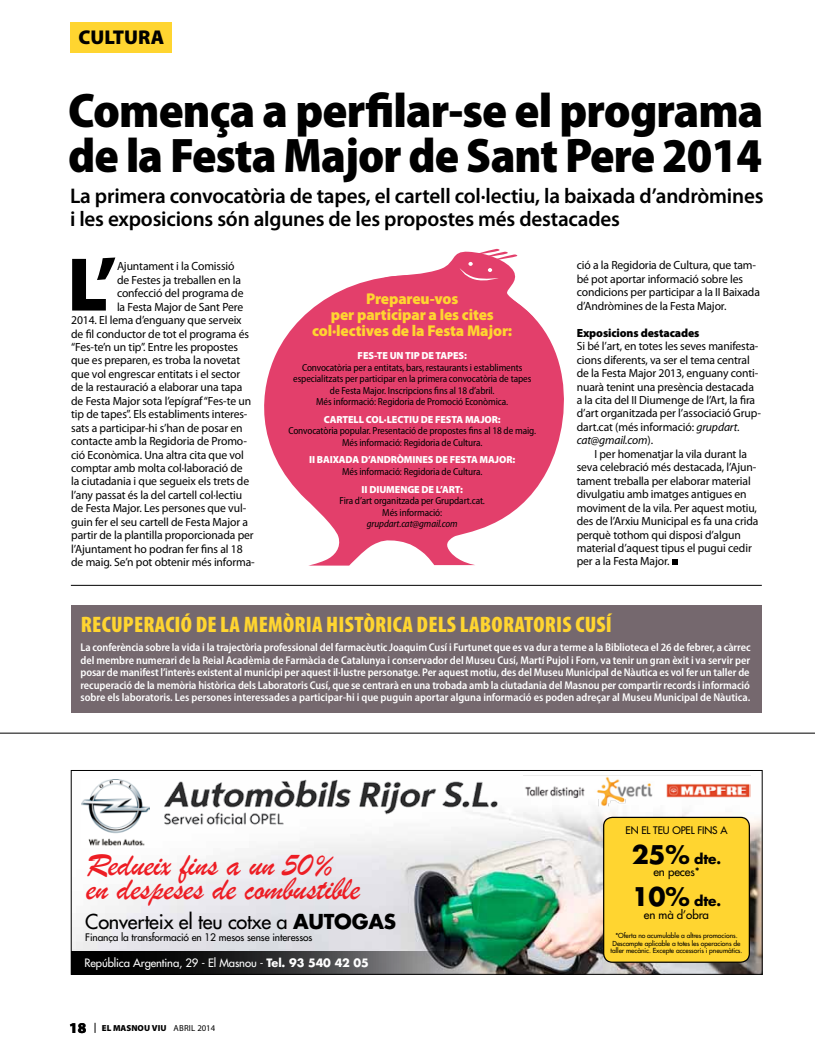
<style>
.page{position:relative;width:815px;height:1053px;background:#fff}
.page>*{position:absolute;margin:0;border:0;box-sizing:border-box;transform-origin:0 0}
.t1{font:900 76.62px "Myriad Pro";color:#000}
.t2{font:900 semi-condensed 48.75px/45px "Myriad Pro";letter-spacing:-.02em;color:#000}
.t3{font:33.88px/24.8px "Brush Script";letter-spacing:-.01em;color:#ed1d24}
.t4{font:900 condensed 22.5px "Myriad Pro";letter-spacing:.01em;color:#ffd530}
.t5{font:600 21.25px/22.5px "Myriad Pro";letter-spacing:-.01em;color:#000}
.t6{font:500 20px "Futura Std";letter-spacing:-.01em;color:#000}
.t7{font:900 20px "Myriad Pro";color:#000}
.t8{font:900 15.62px/15.6px "Myriad Pro";letter-spacing:-.01em;color:#ffd530;text-align:center}
.t9{font:700 13.75px "Futura Std";color:#000}
.t10{font:11.88px/13.5px "Myriad Pro";letter-spacing:-.01em;color:#000}
.t11{font:900 11.88px "Myriad Pro";letter-spacing:-.01em;color:#000}
.t12{font:500 11.5px "Futura Std";letter-spacing:-.01em;color:#000}
.t13{font:600 semi-condensed 11.25px/12.5px "Myriad Pro";color:#fff;text-align:justify}
.t14{font:500 11.25px "Futura Std";letter-spacing:-.01em;color:#fff}
.t15{font:semi-condensed 10.25px/11.5px "Myriad Pro";letter-spacing:-.01em;color:#000;text-align:center}
.t16{font:900 10.25px "Myriad Pro";letter-spacing:-.01em;color:#fff}
.t17{font:italic semi-condensed 10.25px "Myriad Pro";letter-spacing:-.01em;color:#000}
.t18{font:500 10.12px "Futura Std";letter-spacing:-.01em;color:#000}
.t19{font:900 8.75px "Myriad Pro";color:#000}
.t20{font:500 6.75px/7.5px "Futura Std";letter-spacing:-.01em;color:#000;text-align:center}
.s1{font-style:italic}
.s2{font-weight:700}
.s3{font-size:15px}
.s4{font-weight:400}
.s5{font-size:25px}
</style>
<div class="page">
<svg style="left:264px;top:281px;width:300px;height:284px;fill:#e33f6b"></svg>
<svg style="left:367px;top:248px;width:174px;height:80px"></svg>
<hr style="left:0;top:732px;width:815px;height:1px;background:#000">
<hr style="left:71px;top:585px;width:691px;height:1px;background:#000">
<div style="left:70px;top:22px;width:102px;height:31px;background:#ffd530"></div>
<svg style="left:672px;top:559px;width:6px;height:6px"></svg>
<div style="left:71px;top:604px;width:690px;height:108px;background:#75686e"></div>
<img style="left:73px;top:802px;width:687px;height:170px">
<img style="left:82px;top:779px;width:68px;height:68px">
<img style="left:162px;top:779px;width:338px;height:47px">
<div style="left:604px;top:817px;width:145px;height:145px;background:#ffd530;border-radius:9px"></div>
<div style="left:603px;top:816px;width:147px;height:146px;border:1px solid #000;border-radius:9px"></div>
<img style="left:523px;top:775px;width:228px;height:31px">
<svg style="left:72px;top:951px;width:476px;height:23px;background:#3a3f3d"></svg>
<h3 class="t7" style="left:79px;top:24px;width:87px">CULTURA</h3>
<h2 class="t2" style="left:68px;top:86px;width:697px">Comença a perfilar-se el programa de la Festa Major de Sant Pere 2014</h2>
<h3 class="t5" style="left:70px;top:184px;width:695px">La primera convocatòria de tapes, el cartell col·lectiu, la baixada d’andròmines i les exposicions són algunes de les propostes més destacades</h3>
<h1 class="t1" style="left:67px;top:233px;width:51px">L’</h1>
<p class="t10" style="left:117px;top:259px;width:119px">Ajuntament i la Comissió</p>
<p class="t10" style="left:117px;top:273px;width:126px">de Festes ja treballen en la</p>
<p class="t10" style="left:117px;top:286px;width:128px">confecció del programa de</p>
<p class="t10" style="left:117px;top:300px;width:128px">la Festa Major de Sant Pere</p>
<p class="t10" style="left:71px;top:313px;width:172px">2014. El lema d’enguany que serveix</p>
<p class="t10" style="left:71px;top:326px;width:179px">de fil conductor de tot el programa és</p>
<p class="t10" style="left:71px;top:340px;width:168px">“Fes-te’n un tip”. Entre les propostes</p>
<p class="t10" style="left:71px;top:353px;width:171px">que es preparen, es troba la novetat</p>
<p class="t10" style="left:71px;top:367px;width:171px">que vol engrescar entitats i el sector</p>
<p class="t10" style="left:71px;top:380px;width:173px">de la restauració a elaborar una tapa</p>
<p class="t10" style="left:71px;top:394px;width:182px">de Festa Major sota l’epígraf “Fes-te un</p>
<p class="t10" style="left:71px;top:407px;width:178px">tip de tapes”. Els establiments interes-</p>
<p class="t10" style="left:71px;top:420px;width:173px">sats a participar-hi s’han de posar en</p>
<p class="t10" style="left:71px;top:434px;width:177px">contacte amb la Regidoria de Promo-</p>
<p class="t10" style="left:71px;top:447px;width:174px">ció Econòmica. Una altra cita que vol</p>
<p class="t10" style="left:71px;top:461px;width:173px">comptar amb molta col·laboració de</p>
<p class="t10" style="left:71px;top:474px;width:180px">la ciutadania i que segueix els trets de</p>
<p class="t10" style="left:71px;top:488px;width:172px">l’any passat és la del cartell col·lectiu</p>
<p class="t10" style="left:71px;top:501px;width:177px">de Festa Major. Les persones que vul-</p>
<p class="t10" style="left:71px;top:515px;width:178px">guin fer el seu cartell de Festa Major a</p>
<p class="t10" style="left:71px;top:528px;width:184px">partir de la plantilla proporcionada per</p>
<p class="t10" style="left:71px;top:541px;width:173px">l’Ajuntament ho podran fer fins al 18</p>
<p class="t10" style="left:71px;top:555px;width:185px">de maig. Se’n pot obtenir més informa-</p>
<h3 class="t8" style="left:312px;top:290px;width:201px">Prepareu-vos<br>per participar a les cites col·lectives de la Festa Major:</h3>
<p class="t16" style="left:358px;top:349px;width:111px">FES-TE UN TIP DE TAPES:</p>
<p class="t15" style="left:293px;top:361px;width:240px">Convocatòria per a entitats, bars, restaurants i establiments especialitzats per participar en la primera convocatòria de tapes de Festa Major. Inscripcions fins al 18 d’abril.<br>Més informació: Regidoria de Promoció Econòmica.</p>
<p class="t16" style="left:324px;top:412px;width:179px">CARTELL COL·LECTIU DE FESTA MAJOR:</p>
<p class="t15" style="left:288px;top:425px;width:249px">Convocatòria popular. Presentació de propostes fins al 18 de maig.<br>Més informació: Regidoria de Cultura.</p>
<p class="t16" style="left:309px;top:453px;width:208px">II BAIXADA D’ANDRÒMINES DE FESTA MAJOR:</p>
<p class="t15" style="left:342px;top:465px;width:142px">Més informació: Regidoria de Cultura.</p>
<p class="t16" style="left:362px;top:482px;width:103px">II DIUMENGE DE L’ART:</p>
<p class="t15" style="left:340px;top:495px;width:147px">Fira d’art organitzada per Grupdart.cat.<br>Més informació:</p>
<p class="t17" style="left:367px;top:517px;width:92px">grupdart.cat@gmail.com</p>
<p class="t10" style="left:577px;top:258px;width:185px">ció a la Regidoria de Cultura, que tam&shy;bé pot aportar informació sobre les condicions per participar a la II Baixada d’Andròmines de la Festa Major.</p>
<p class="t11" style="left:577px;top:325px;width:124px">Exposicions destacades</p>
<p class="t10" style="left:577px;top:339px;width:186px">Si bé l’art, en totes les seves manifesta&shy;cions diferents, va ser el tema central de la Festa Major 2013, enguany conti&shy;nuarà tenint una presència destacada a la cita del II Diumenge de l’Art, la fira d’art organitzada per l’associació Grup&shy;dart.cat (més informació: <span class="s1">grupdart. cat@gmail.com</span>).</p>
<p class="t10" style="left:577px;top:447px;width:183px;text-indent:18px">I per homenatjar la vila durant la seva celebració més destacada, l’Ajun&shy;tament treballa per elaborar material divulgatiu amb imatges antigues en moviment de la vila. Per aquest motiu, des de l’Arxiu Municipal es fa una crida perquè tothom qui disposi d’algun material d’aquest tipus el pugui cedir per a la Festa Major.</p>
<h3 class="t4" style="left:81px;top:610px;width:23px">RECUPERACIÓ</h3>
<h3 class="t4" style="left:196px;top:610px;width:61px">DELAMEMÒRIA</h3>
<h3 class="t4" style="left:326px;top:610px;width:23px">HISTÒRICA</h3>
<h3 class="t4" style="left:417px;top:610px;width:11px">DELS</h3>
<h3 class="t4" style="left:460px;top:610px;width:21px">LABORATORIS</h3>
<h3 class="t4" style="left:575px;top:610px;width:38px">CUSÍ</h3>
<p class="t13" style="left:80px;top:640px;width:672px">La conferència sobre la vida i la trajectòria professional del farmacèutic Joaquim Cusí i Furtunet que es va dur a terme a la Biblioteca el 26 de febrer, a càrrec del membre numerari de la Reial Acadèmia de Farmàcia de Catalunya i conservador del Museu Cusí, Martí Pujol i Forn, va tenir un gran èxit i va servir per posar de manifest l’interès existent al municipi per aquest il·lustre personatge. Per aquest motiu, des del Museu Municipal de Nàutica es vol fer un taller de recuperació de la memòria històrica dels Laboratoris Cusí, que se centrarà en una trobada amb la ciutadania del Masnou per compartir records i informació sobre els laboratoris. Les persones interessades a participar-hi i que puguin aportar alguna informació es poden adreçar al Museu Municipal de Nàutica.</p>
<h3 class="t3" style="left:86px;top:851px;width:275px">Redueix fins a un 50% en despeses de combustible</h3>
<h3 class="t6" style="left:85px;top:908px;width:298px">Converteix el teu cotxe a <span class="s2">AUTOGAS</span></h3>
<p class="t18" style="left:85px;top:930px;width:229px">Finança la transformació en 12 mesos sense interessos</p>
<p class="t14" style="left:85px;top:956px;width:286px">República Argentina, 29 - El Masnou - <span class="s2">Tel. 93 540 42 05</span></p>
<p class="t19" style="left:69px;top:1022px;width:148px"><span class="s3">18</span> EL MASNOU VIU <span class="s4">ABRIL 2014</span></p>
<p class="t18" style="left:626px;top:823px;width:103px">EN EL TEU OPEL FINS A</p>
<p class="t9" style="left:632px;top:849px;width:91px"><span class="s5">25%</span> dte.</p>
<p class="t12" style="left:653px;top:864px;width:48px">en peces*</p>
<p class="t9" style="left:632px;top:892px;width:91px"><span class="s5">10%</span> dte.</p>
<p class="t12" style="left:644px;top:907px;width:67px">en mà d’obra</p>
<p class="t20" style="left:611px;top:932px;width:133px">*Oferta no acumulable a altres promocions.<br>Descompte aplicable a totes les operacions de taller mecànic. Excepte accessoris i pneumàtics.</p>
</div>
